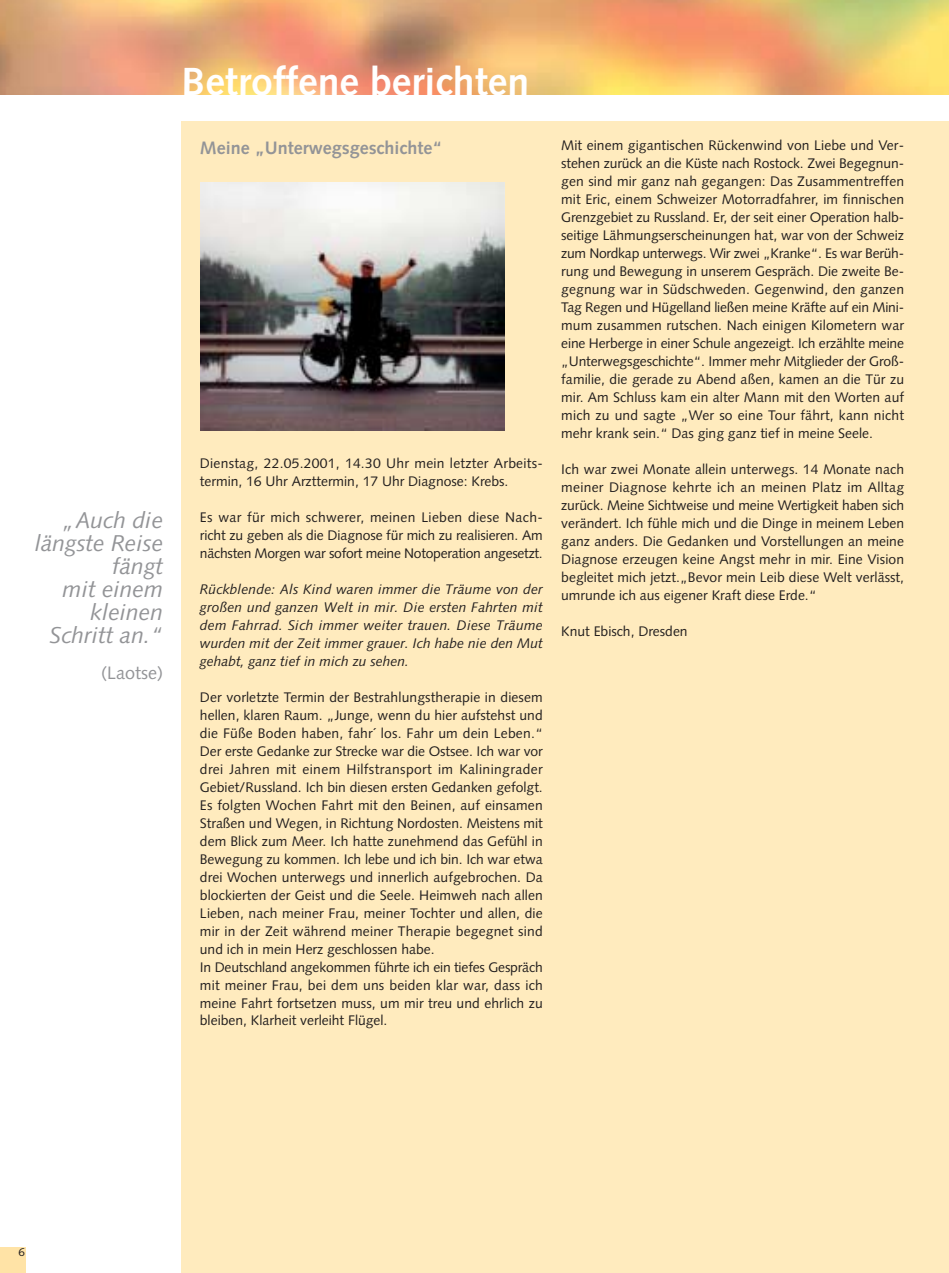
<style>
.page{position:relative;width:949px;height:1273px;background:#fff}
.page>*{position:absolute;margin:0;border:0;box-sizing:border-box;transform-origin:0 0}
.t1{font:700 39.2px "Syntax";color:#fff}
.t2{font:italic 22.93px/22.9px "Syntax";color:#939497;text-align:right}
.t3{font:700 18.03px "Syntax";color:#939497}
.t4{font:18.03px "Syntax";color:#939497}
.t5{font:13.83px/18px "Syntax";letter-spacing:.005em;color:#231f1f;text-align:justify}
.t6{font:italic 13.83px/18px "Syntax";color:#231f1f;text-align:justify}
.t7{font:11.38px "Syntax";color:#231f1f}
</style>
<div class="page">
<div style="left:181px;top:121px;width:768px;height:1152px;background:#ffebbe"></div>
<img style="left:0;top:0;width:949px;height:95px">
<div style="left:0;top:1247px;width:26px;height:26px;background:#ffe3a6"></div>
<img style="left:200px;top:182px;width:305px;height:249px">
<h2 class="t2" style="left:35px;top:511px;width:130px">„Auch die längste Reise fängt<br>mit einem kleinen<br>Schritt an.“</h2>
<h3 class="t4" style="left:101px;top:665px;width:63px">(Laotse)</h3>
<h1 class="t1" style="left:181px;top:66px;width:349px">Betroffene berichten</h1>
<h3 class="t3" style="left:200px;top:140px;width:244px">Meine „Unterwegsgeschichte“</h3>
<p class="t5" style="left:200px;top:456px;width:344px">Dienstag, 22.05.2001, 14.30 Uhr mein letzter Arbeits&shy;termin, 16 Uhr Arzttermin, 17 Uhr Diagnose: Krebs.</p>
<p class="t5" style="left:200px;top:510px;width:344px">Es war für mich schwerer, meinen Lieben diese Nach&shy;richt zu geben als die Diagnose für mich zu realisieren. Am nächsten Morgen war sofort meine Notoperation angesetzt.</p>
<p class="t6" style="left:200px;top:582px;width:344px">Rückblende: Als Kind waren immer die Träume von der großen und ganzen Welt in mir. Die ersten Fahrten mit dem Fahrrad. Sich immer weiter trauen. Diese Träume wurden mit der Zeit immer grauer. Ich habe nie den Mut gehabt, ganz tief in mich zu sehen.</p>
<p class="t5" style="left:200px;top:690px;width:344px;text-align:left">Der vorletzte Termin der Bestrahlungstherapie in diesem hellen, klaren Raum. „Junge, wenn du hier aufstehst und die Füße Boden haben, fahr´ los. Fahr um dein Leben.“ Der erste Gedanke zur Strecke war die Ostsee. Ich war vor drei Jahren mit einem Hilfstransport im Kaliningrader Gebiet/Russland. Ich bin diesen ersten Gedanken gefolgt.<br>Es folgten Wochen Fahrt mit den Beinen, auf einsamen Straßen und Wegen, in Richtung Nordosten. Meistens mit dem Blick zum Meer. Ich hatte zunehmend das Gefühl in Bewegung zu kommen. Ich lebe und ich bin. Ich war etwa drei Wochen unterwegs und innerlich aufgebrochen. Da blockierten der Geist und die Seele. Heimweh nach allen Lieben, nach meiner Frau, meiner Tochter und allen, die mir in der Zeit während meiner Therapie begegnet sind und ich in mein Herz geschlossen habe.<br>In Deutschland angekommen führte ich ein tiefes Gespräch mit meiner Frau, bei dem uns beiden klar war, dass ich meine Fahrt fortsetzen muss, um mir treu und ehrlich zu bleiben, Klarheit verleiht Flügel.</p>
<p class="t5" style="left:561px;top:138px;width:344px">Mit einem gigantischen Rückenwind von Liebe und Ver&shy;stehen zurück an die Küste nach Rostock. Zwei Begegnun&shy;gen sind mir ganz nah gegangen: Das Zusammentreffen mit Eric, einem Schweizer Motorradfahrer, im finnischen Grenzgebiet zu Russland. Er, der seit einer Operation halb&shy;seitige Lähmungserscheinungen hat, war von der Schweiz zum Nordkap unterwegs. Wir zwei „Kranke“. Es war Berüh&shy;rung und Bewegung in unserem Gespräch. Die zweite Be&shy;gegnung war in Südschweden. Gegenwind, den ganzen Tag Regen und Hügelland ließen meine Kräfte auf ein Mini&shy;mum zusammen rutschen. Nach einigen Kilometern war eine Herberge in einer Schule angezeigt. Ich erzählte meine „Unterwegsgeschichte“. Immer mehr Mitglieder der Groß&shy;familie, die gerade zu Abend aßen, kamen an die Tür zu mir. Am Schluss kam ein alter Mann mit den Worten auf mich zu und sagte „Wer so eine Tour fährt, kann nicht mehr krank sein.“ Das ging ganz tief in meine Seele.</p>
<p class="t5" style="left:561px;top:462px;width:344px">Ich war zwei Monate allein unterwegs. 14 Monate nach meiner Diagnose kehrte ich an meinen Platz im Alltag zurück. Meine Sichtweise und meine Wertigkeit haben sich verändert. Ich fühle mich und die Dinge in meinem Leben ganz anders. Die Gedanken und Vorstellungen an meine Diagnose erzeugen keine Angst mehr in mir. Eine Vision begleitet mich jetzt.„Bevor mein Leib diese Welt verlässt, umrunde ich aus eigener Kraft diese Erde.“</p>
<p class="t5" style="left:561px;top:623px;width:128px">Knut Ebisch, Dresden</p>
<p class="t7" style="left:19px;top:1248px;width:8px">6</p>
</div>
